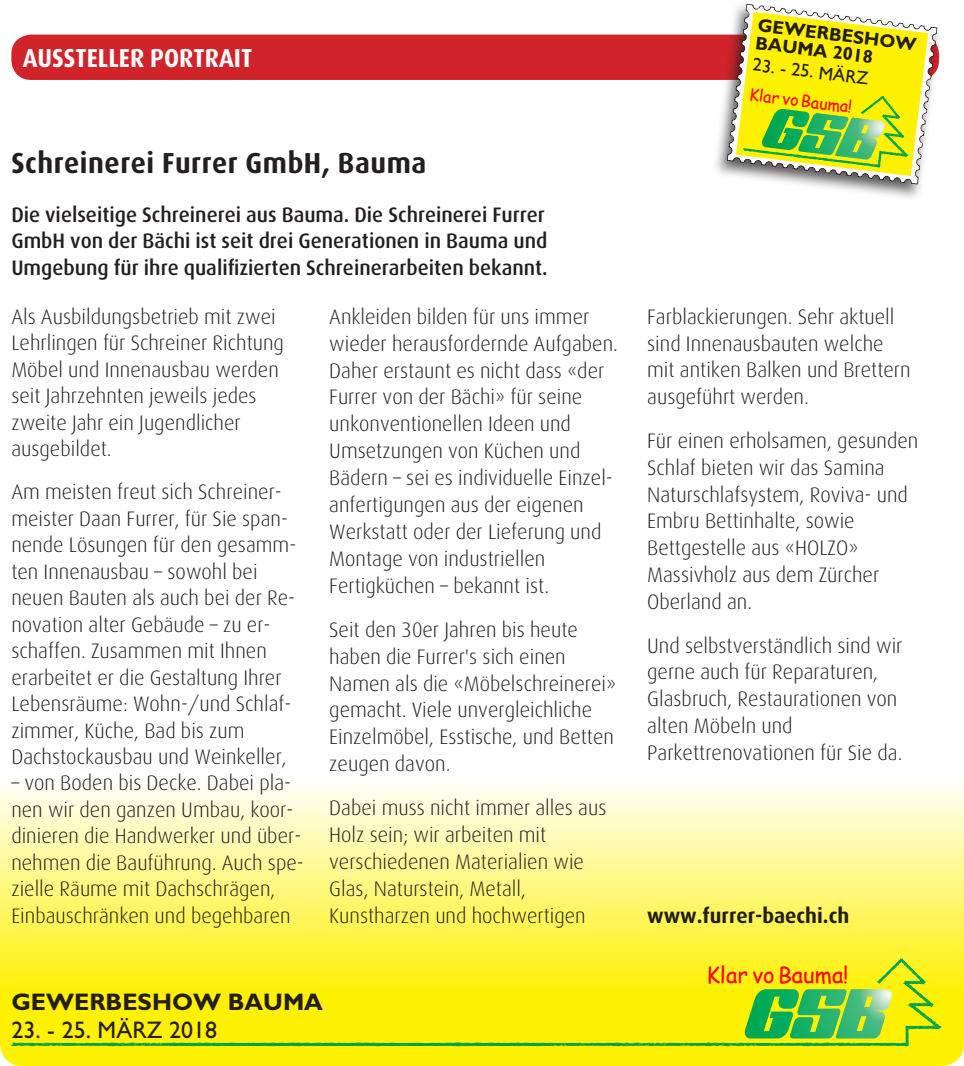
<style>
.page{position:relative;width:964px;height:1066px;background:#fff}
.page>*{position:absolute;margin:0;border:0;box-sizing:border-box;transform-origin:0 0}
._1_Titel_amtlich_gro{font:700 29px "Dax";letter-spacing:.02em;color:#231f20;scale:.95 1}
._0_Überschrift_blaue{font:700 26px "Dax";color:#fff;scale:.93 1}
.t1{font:700 24px "M Gill Sans";color:#231f20}
.t2{font:24px "M Gill Sans";color:#231f20}
.t3{font:22.2px "Comic Sans MS";color:#f00}
._3_Grundtext_oE{font:300 21px/26.4px "Dax";color:#231f20}
._1_Titel_amtlich_gro-2{font:500 21px/26.4px "Dax";color:#231f20}
._3_Grundtext_oE-2{font:700 21px "Dax";color:#231f20}
.t4{font:700 18.4px/17.8px "M Gill Sans";color:#231f20}
.t5{font:18.4px "M Gill Sans";color:#231f20}
.t6{font:16px "Comic Sans MS";color:#f00}
</style>
<div class="page">
<svg style="left:0;top:684px;width:964px;height:382px"></svg>
<div style="left:11px;top:35px;width:928px;height:45px;background:#d1232a;border-radius:20px"></div>
<div style="left:712px;top:1px;width:231px;height:201px;background:#231f20;opacity:.75"></div>
<svg style="left:727px;top:4px;width:210px;height:180px"></svg>
<img style="left:762px;top:109px;width:47px;height:41px">
<svg style="left:11px;top:958px;width:930px;height:88px;background:#e6ea14"></svg>
<p class="_0_Überschrift_blaue" style="left:23px;top:44px;width:248px">AUSSTELLER PORTRAIT</p>
<p class="_1_Titel_amtlich_gro" style="left:11px;top:146px;width:438px">Schreinerei Furrer GmbH, Bauma</p>
<p class="_1_Titel_amtlich_gro-2" style="left:11px;top:201px;width:538px">Die vielseitige Schreinerei aus Bauma. Die Schreinerei Furrer<br>GmbH von der Bächi ist seit drei Generationen in Bauma und<br>Umgebung für ihre qualifizierten Schreinerarbeiten bekannt.</p>
<p class="_3_Grundtext_oE" style="left:11px;top:303px;width:274px">Als Ausbildungsbetrieb mit zwei<br>Lehrlingen für Schreiner Richtung<br>Möbel und Innenausbau werden seit Jahrzehnten jeweils jedes zweite Jahr ein Jugendlicher ausgebildet.</p>
<p class="_3_Grundtext_oE" style="left:11px;top:479px;width:286px">Am meisten freut sich Schreiner&shy;meister Daan Furrer, für Sie span&shy;nende Lösungen für den gesamm&shy;ten Innenausbau – sowohl bei neuen Bauten als auch bei der Re&shy;novation alter Gebäude – zu er&shy;schaffen. Zusammen mit Ihnen erarbeitet er die Gestaltung Ihrer<br>Lebensräume: Wohn-/und Schlaf&shy;zimmer, Küche, Bad bis zum<br>Dachstockausbau und Weinkeller,</p>
<p class="_3_Grundtext_oE" style="left:11px;top:770px;width:294px">– von Boden bis Decke. Dabei pla&shy;nen wir den ganzen Umbau, koor&shy;dinieren die Handwerker und über&shy;nehmen die Bauführung. Auch spe&shy;zielle Räume mit Dachschrägen,<br>Einbauschränken und begehbaren</p>
<p class="_3_Grundtext_oE" style="left:329px;top:303px;width:290px;line-height:27px">Ankleiden bilden für uns immer wieder herausfordernde Aufgaben.<br>Daher erstaunt es nicht dass «der<br>Furrer von der Bächi» für seine unkonventionellen Ideen und<br>Umsetzungen von Küchen und<br>Bädern – sei es individuelle Einzel&shy;anfertigungen aus der eigenen<br>Werkstatt oder der Lieferung und<br>Montage von industriellen<br>Fertigküchen – bekannt ist.</p>
<p class="_3_Grundtext_oE" style="left:329px;top:616px;width:288px;line-height:27px">Seit den 30er Jahren bis heute haben die Furrer's sich einen<br>Namen als die «Möbelschreinerei» gemacht. Viele unvergleichliche<br>Einzelmöbel, Esstische, und Betten zeugen davon.</p>
<p class="_3_Grundtext_oE" style="left:329px;top:795px;width:279px;line-height:27px">Dabei muss nicht immer alles aus<br>Holz sein; wir arbeiten mit verschiedenen Materialien wie<br>Glas, Naturstein, Metall,<br>Kunstharzen und hochwertigen</p>
<p class="t1" style="left:11px;top:988px;width:313px">GEWERBESHOW BAUMA</p>
<p class="t2" style="left:11px;top:1017px;width:207px">23. - 25. MÄRZ 2018</p>
<p class="t4" style="left:759px;top:16px;width:161px;rotate:7deg">GEWERBESHOW<br>BAUMA 2018</p>
<p class="t6" style="left:751px;top:82px;width:105px;rotate:7deg">Klar vo Bauma!</p>
<p class="t5" style="left:754px;top:54px;width:118px;rotate:7deg">23. - 25. MÄRZ</p>
<p class="_3_Grundtext_oE" style="left:647px;top:303px;width:265px">Farblackierungen. Sehr aktuell sind Innenausbauten welche mit antiken Balken und Brettern ausgeführt werden.</p>
<p class="_3_Grundtext_oE" style="left:647px;top:427px;width:273px">Für einen erholsamen, gesunden<br>Schlaf bieten wir das Samina<br>Naturschlafsystem, Roviva- und<br>Embru Bettinhalte, sowie<br>Bettgestelle aus «HOLZO»<br>Massivholz aus dem Zürcher<br>Oberland an.</p>
<p class="_3_Grundtext_oE" style="left:647px;top:632px;width:257px">Und selbstverständlich sind wir gerne auch für Reparaturen,<br>Glasbruch, Restaurationen von alten Möbeln und<br>Parkettrenovationen für Sie da.</p>
<p class="_3_Grundtext_oE-2" style="left:647px;top:904px;width:203px">www.furrer-baechi.ch</p>
<p class="t3" style="left:706px;top:958px;width:144px">Klar vo Bauma!</p>
</div>
